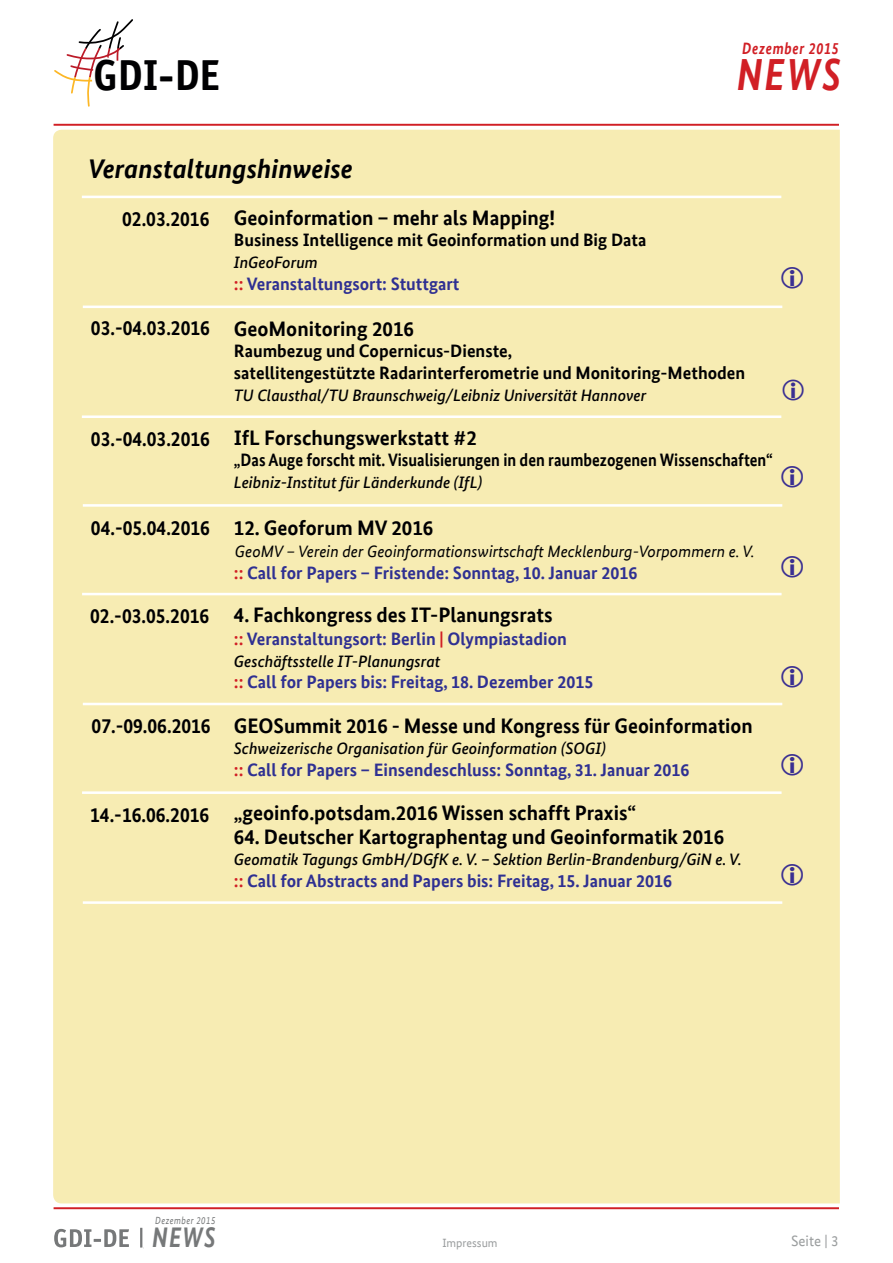
<style>
.page{position:relative;width:893px;height:1263px;background:#fff}
.page>*{position:absolute;margin:0;border:0;box-sizing:border-box;transform-origin:0 0}
.t1{font:italic 700 45px "Bundes Sans Web";color:#d11f25;scale:.85 1}
.t2{font:700 43.5px "Officina Sans";color:#000002}
.t3{font:italic 700 28.35px "Bundes Sans Web";color:#767879;scale:.82 1}
.t4{font:italic 700 27px "Bundes Sans Web";color:#000002}
.t5{font:700 21px "Bundes Sans Web";color:#000002}
.t6{font:700 21px "Bundes Sans";color:#000002;scale:.93 1}
.t7{font:700 18px "Bundes Sans Web";color:#2f3092}
.t8{font:700 18px/21.6px "Bundes Sans Web";color:#000002}
.t9{font:700 18px "Bundes Sans Web";color:#000002;scale:.9 1}
.t10{font:italic 500 16.5px "Bundes Sans";color:#000002}
.t11{font:italic 16.5px "Bundes Sans Web";color:#000002}
.t12{font:italic 700 16.5px "Bundes Sans Web";letter-spacing:.05em;color:#d11f25;scale:.85 1}
.t13{font:15px "Bundes Sans Web";color:#9b9e9f}
.t14{font:12px "Bundes Sans Web";color:#9b9e9f}
.t15{font:italic 10.35px "Bundes Sans Web";letter-spacing:.05em;color:#767879;scale:.85 1}
.s1{color:#d11f25}
.s2{font-family:"Bundes Sans"}
</style>
<div class="page">
<div style="left:53px;top:130px;width:787px;height:1073px;background:#f7ecb3"></div>
<hr style="left:82px;top:196px;width:699px;height:2px;background:#fff">
<hr style="left:82px;top:593px;width:700px;height:2px;background:#fff">
<hr style="left:82px;top:791px;width:700px;height:3px;background:#fff">
<hr style="left:83px;top:504px;width:699px;height:3px;background:#fff">
<hr style="left:83px;top:306px;width:699px;height:2px;background:#fff">
<hr style="left:83px;top:901px;width:699px;height:3px;background:#fff">
<hr style="left:83px;top:703px;width:699px;height:2px;background:#fff">
<hr style="left:82px;top:415px;width:699px;height:3px;background:#fff">
<hr style="left:54px;top:1207px;width:785px;height:2px;background:#d11f25">
<hr style="left:54px;top:124px;width:785px;height:2px;background:#d11f25">
<svg style="left:54px;top:19px;width:79px;height:88px"></svg>
<svg style="left:150px;top:1172px;width:69px;height:38px;background:#f6e3b4"></svg>
<svg style="left:54px;top:1228px;width:90px;height:20px"></svg>
<svg style="left:781px;top:754px;width:22px;height:22px"></svg>
<svg style="left:781px;top:556px;width:22px;height:22px"></svg>
<svg style="left:781px;top:465px;width:22px;height:22px"></svg>
<svg style="left:781px;top:864px;width:22px;height:22px"></svg>
<svg style="left:781px;top:666px;width:22px;height:22px"></svg>
<svg style="left:781px;top:267px;width:22px;height:22px"></svg>
<svg style="left:783px;top:380px;width:21px;height:21px"></svg>
<p class="t12" style="left:742px;top:39px;width:115px">Dezember 2015</p>
<h2 class="t2" style="left:93px;top:48px;width:128px">GDI-DE</h2>
<h1 class="t1" style="left:737px;top:49px;width:124px">NEWS</h1>
<p class="t4" style="left:88px;top:153px;width:266px">Veranstaltungshinweise</p>
<p class="t6" style="left:122px;top:206px;width:95px">02.03.2016</p>
<p class="t5" style="left:234px;top:205px;width:323px">Geoinformation – mehr als Mapping!</p>
<p class="t8" style="left:234px;top:229px;width:414px">Business Intelligence mit Geoinformation und Big Data</p>
<p class="t10" style="left:234px;top:252px;width:86px">InGeoForum</p>
<p class="t7" style="left:234px;top:273px;width:227px"><span class="s1">::</span> Veranstaltungsort: Stuttgart</p>
<p class="t6" style="left:91px;top:315px;width:130px">03.-04.03.2016</p>
<p class="t5" style="left:234px;top:316px;width:182px">GeoMonitoring 2016</p>
<p class="t8" style="left:234px;top:340px;width:513px">Raumbezug und Copernicus-Dienste,<br>satellitengestützte Radarinterferometrie und Monitoring-Methoden</p>
<p class="t10" style="left:234px;top:385px;width:414px">TU Clausthal/TU Braunschweig/Leibniz Universität Hannover</p>
<p class="t6" style="left:91px;top:426px;width:130px">03.-04.03.2016</p>
<p class="t5" style="left:234px;top:425px;width:245px">IfL Forschungswerkstatt #2</p>
<p class="t9" style="left:234px;top:449px;width:601px">„Das Auge forscht mit. Visualisierungen in den raumbezogenen Wissenschaften“</p>
<p class="t10" style="left:234px;top:472px;width:250px">Leibniz-Institut für Länderkunde (IfL)</p>
<p class="t6" style="left:91px;top:515px;width:130px">04.-05.04.2016</p>
<p class="t5" style="left:234px;top:516px;width:201px">12. Geoforum MV 2016</p>
<p class="t11" style="left:235px;top:542px;width:521px">GeoMV – Verein der Geoinformationswirtschaft Mecklenburg-Vorpommern e. V.</p>
<p class="t7" style="left:234px;top:562px;width:405px"><span class="s1">::</span> Call for Papers – Fristende: Sonntag, 10. Januar 2016</p>
<p class="t6" style="left:90px;top:603px;width:130px">02.-03.05.2016</p>
<p class="t5" style="left:234px;top:602px;width:320px">4. Fachkongress des IT-Planungsrats</p>
<p class="t7" style="left:234px;top:628px;width:335px"><span class="s1">::</span> Veranstaltungsort: Berlin <span class="s1">|</span> Olympiastadion</p>
<p class="t10" style="left:234px;top:651px;width:208px">Geschäftsstelle IT-Planungsrat</p>
<p class="t7" style="left:234px;top:672px;width:361px"><span class="s1">::</span> Call for Papers bis: Freitag, 18. Dezember 2015</p>
<p class="t5" style="left:92px;top:713px;width:663px"><span class="s2">07.-09.06.2016</span> GEOSummit 2016 - Messe und Kongress für Geoinformation</p>
<p class="t10" style="left:234px;top:739px;width:374px">Schweizerische Organisation für Geoinformation (SOGI)</p>
<p class="t7" style="left:234px;top:759px;width:457px"><span class="s1">::</span> Call for Papers – Einsendeschluss: Sonntag, 31. Januar 2016</p>
<p class="t6" style="left:90px;top:801px;width:130px">14.-16.06.2016</p>
<p class="t5" style="left:234px;top:801px;width:404px">„geoinfo.potsdam.2016 Wissen schafft Praxis“</p>
<p class="t5" style="left:234px;top:824px;width:492px">64. Deutscher Kartographentag und Geoinformatik 2016</p>
<p class="t10" style="left:234px;top:850px;width:509px">Geomatik Tagungs GmbH/DGfK e. V. – Sektion Berlin-Brandenburg/GiN e. V.</p>
<p class="t7" style="left:234px;top:870px;width:440px"><span class="s1">::</span> Call for Abstracts and Papers bis: Freitag, 15. Januar 2016</p>
<p class="t15" style="left:155px;top:1215px;width:72px">Dezember 2015</p>
<h3 class="t3" style="left:152px;top:1221px;width:79px">NEWS</h3>
<p class="t14" style="left:442px;top:1236px;width:57px">Impressum</p>
<p class="t13" style="left:791px;top:1233px;width:49px">Seite | 3</p>
</div>
